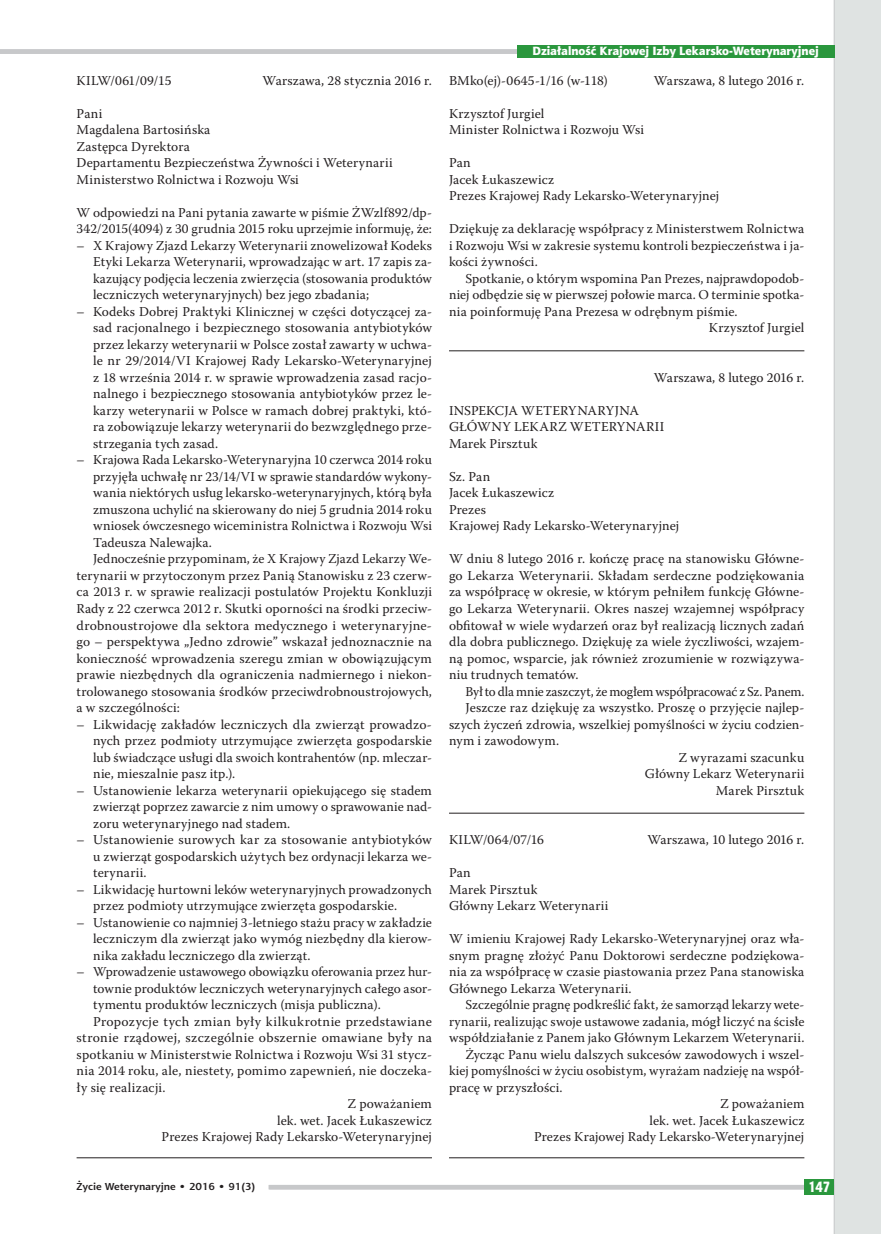
<style>
.page{position:relative;width:881px;height:1234px;background:#fff}
.page>*{position:absolute;margin:0;border:0;box-sizing:border-box;transform-origin:0 0}
.t1{font:15px "Aerton Cnd EFN Black";color:#fff}
.t2{font:13.5px/16.5px "Warnock Pro";letter-spacing:.01em;color:#231f20;text-align:justify}
.t3{font:13.5px "Warnock Pro";letter-spacing:-.01em;color:#231f20}
.t4{font:12px "Aerton EFN Black";color:#fff}
.t5{font:700 10.2px "Aerton EFN";color:#231f20;scale:1.11 1}
</style>
<div class="page">
<div style="left:833px;top:0;width:47px;height:1233px;background:#dfe3e2"></div>
<hr style="left:77px;top:1157px;width:355px;height:1px;background:#231f20">
<hr style="left:449px;top:350px;width:355px;height:1px;background:#231f20">
<hr style="left:449px;top:812px;width:355px;height:1px;background:#231f20">
<hr style="left:449px;top:1157px;width:355px;height:1px;background:#231f20">
<hr style="left:833px;top:0;width:1px;height:1233px;background:#c7c8ca">
<div style="left:269px;top:1184px;width:564px;height:5px;background:#c7c8ca"></div>
<div style="left:804px;top:1178px;width:29px;height:15px;background:#2a973d"></div>
<div style="left:0;top:49px;width:833px;height:5px;background:#c7c8ca"></div>
<div style="left:517px;top:45px;width:316px;height:13px;background:#2a973d"></div>
<p class="t2" style="left:77px;top:72px;width:96px">KILW/061/09/15</p>
<p class="t2" style="left:262px;top:72px;width:171px">Warszawa, 28 stycznia 2016 r.</p>
<p class="t2" style="left:77px;top:105px;width:317px;text-align:left">Pani<br>Magdalena Bartosińska<br>Zastępca Dyrektora<br>Departamentu Bezpieczeństwa Żywności i Weterynarii<br>Ministerstwo Rolnictwa i Rozwoju Wsi</p>
<p class="t2" style="left:77px;top:204px;width:357px">W odpowiedzi na Pani pytania zawarte w piśmie ŻWzlf892/dp-<br>342/2015(4094) z 30 grudnia 2015 roku uprzejmie informuję, że:</p>
<p class="t2" style="left:93px;top:237px;width:340px;text-indent:-16px">– X Krajowy Zjazd Lekarzy Weterynarii znowelizował Kodeks Etyki Lekarza Weterynarii, wprowadzając w art. 17 zapis za&shy;kazujący podjęcia leczenia zwierzęcia (stosowania produktów leczniczych weterynaryjnych) bez jego zbadania;</p>
<p class="t2" style="left:93px;top:303px;width:340px;text-indent:-16px">– Kodeks Dobrej Praktyki Klinicznej w części dotyczącej za&shy;sad racjonalnego i bezpiecznego stosowania antybiotyków przez lekarzy weterynarii w Polsce został zawarty w uchwa&shy;le nr 29/2014/VI Krajowej Rady Lekarsko-Weterynaryjnej z 18 września 2014 r. w sprawie wprowadzenia zasad racjo&shy;nalnego i bezpiecznego stosowania antybiotyków przez le&shy;karzy weterynarii w Polsce w ramach dobrej praktyki, któ&shy;ra zobowiązuje lekarzy weterynarii do bezwzględnego prze&shy;strzegania tych zasad.</p>
<p class="t2" style="left:77px;top:451px;width:357px">– Krajowa Rada Lekarsko-Weterynaryjna 10 czerwca 2014 roku</p>
<p class="t2" style="left:93px;top:468px;width:340px">przyjęła uchwałę nr 23/14/VI w sprawie standardów wykony-</p>
<p class="t2" style="left:93px;top:484px;width:340px">wania niektórych usług lekarsko-weterynaryjnych, którą była</p>
<p class="t2" style="left:93px;top:501px;width:340px">zmuszona uchylić na skierowany do niej 5 grudnia 2014 roku</p>
<p class="t2" style="left:93px;top:517px;width:340px">wniosek ówczesnego wiceministra Rolnictwa i Rozwoju Wsi</p>
<p class="t2" style="left:93px;top:534px;width:120px">Tadeusza Nalewajka.</p>
<p class="t2" style="left:93px;top:550px;width:340px">Jednocześnie przypominam, że X Krajowy Zjazd Lekarzy We-</p>
<p class="t2" style="left:77px;top:567px;width:357px">terynarii w przytoczonym przez Panią Stanowisku z 23 czerw-</p>
<p class="t2" style="left:77px;top:583px;width:357px">ca 2013 r. w sprawie realizacji postulatów Projektu Konkluzji</p>
<p class="t2" style="left:77px;top:600px;width:357px">Rady z 22 czerwca 2012 r. Skutki oporności na środki przeciw-</p>
<p class="t2" style="left:77px;top:616px;width:357px">drobnoustrojowe dla sektora medycznego i weterynaryjne-</p>
<p class="t2" style="left:77px;top:633px;width:357px">go – perspektywa „Jedno zdrowie” wskazał jednoznacznie na</p>
<p class="t2" style="left:77px;top:649px;width:357px">konieczność wprowadzenia szeregu zmian w obowiązującym</p>
<p class="t2" style="left:77px;top:666px;width:357px">prawie niezbędnych dla ograniczenia nadmiernego i niekon-</p>
<p class="t2" style="left:77px;top:682px;width:357px">trolowanego stosowania środków przeciwdrobnoustrojowych,</p>
<p class="t2" style="left:77px;top:699px;width:105px">a w szczególności:</p>
<p class="t2" style="left:93px;top:715px;width:340px;text-indent:-16px">– Likwidację zakładów leczniczych dla zwierząt prowadzo&shy;nych przez podmioty utrzymujące zwierzęta gospodarskie lub świadczące usługi dla swoich kontrahentów (np. mleczar&shy;nie, mieszalnie pasz itp.).</p>
<p class="t2" style="left:93px;top:781px;width:340px;text-indent:-16px">– Ustanowienie lekarza weterynarii opiekującego się stadem zwierząt poprzez zawarcie z nim umowy o sprawowanie nad&shy;zoru weterynaryjnego nad stadem.</p>
<p class="t2" style="left:93px;top:831px;width:340px;text-indent:-16px">– Ustanowienie surowych kar za stosowanie antybiotyków u zwierząt gospodarskich użytych bez ordynacji lekarza we&shy;terynarii.</p>
<p class="t2" style="left:93px;top:880px;width:340px;text-indent:-16px">– Likwidację hurtowni leków weterynaryjnych prowadzonych przez podmioty utrzymujące zwierzęta gospodarskie.</p>
<p class="t2" style="left:93px;top:913px;width:340px;text-indent:-16px">– Ustanowienie co najmniej 3-letniego stażu pracy w zakładzie leczniczym dla zwierząt jako wymóg niezbędny dla kierow&shy;nika zakładu leczniczego dla zwierząt.</p>
<p class="t2" style="left:77px;top:963px;width:357px">– Wprowadzenie ustawowego obowiązku oferowania przez hur-</p>
<p class="t2" style="left:93px;top:979px;width:340px">townie produktów leczniczych weterynaryjnych całego asor-</p>
<p class="t2" style="left:93px;top:996px;width:289px">tymentu produktów leczniczych (misja publiczna).</p>
<p class="t2" style="left:93px;top:1012px;width:340px">Propozycje tych zmian były kilkukrotnie przedstawiane</p>
<p class="t2" style="left:77px;top:1029px;width:357px">stronie rządowej, szczególnie obszernie omawiane były na</p>
<p class="t2" style="left:77px;top:1045px;width:357px">spotkaniu w Ministerstwie Rolnictwa i Rozwoju Wsi 31 stycz-</p>
<p class="t2" style="left:77px;top:1062px;width:357px">nia 2014 roku, ale, niestety, pomimo zapewnień, nie doczeka-</p>
<p class="t2" style="left:77px;top:1078px;width:90px">ły się realizacji.</p>
<p class="t2" style="left:347px;top:1095px;width:86px">Z poważaniem</p>
<p class="t2" style="left:277px;top:1111px;width:156px">lek. wet. Jacek Łukaszewicz</p>
<p class="t2" style="left:161px;top:1128px;width:272px">Prezes Krajowej Rady Lekarsko-Weterynaryjnej</p>
<p class="t4" style="left:752px;top:43px;width:67px">Miscellanea</p>
<p class="t4" style="left:532px;top:43px;width:288px">Działalność Krajowej Izby Lekarsko-Weterynaryjnej</p>
<p class="t2" style="left:449px;top:72px;width:160px">BMko(ej)-0645-1/16 (w-118)</p>
<p class="t2" style="left:653px;top:72px;width:152px">Warszawa, 8 lutego 2016 r.</p>
<p class="t2" style="left:449px;top:105px;width:197px">Krzysztof Jurgiel<br>Minister Rolnictwa i Rozwoju Wsi</p>
<p class="t2" style="left:449px;top:154px;width:272px;text-align:left">Pan<br>Jacek Łukaszewicz<br>Prezes Krajowej Rady Lekarsko-Weterynaryjnej</p>
<p class="t2" style="left:449px;top:220px;width:357px">Dziękuję za deklarację współpracy z Ministerstwem Rolnictwa i Rozwoju Wsi w zakresie systemu kontroli bezpieczeństwa i ja&shy;kości żywności.</p>
<p class="t2" style="left:465px;top:270px;width:340px">Spotkanie, o którym wspomina Pan Prezes, najprawdopodob-</p>
<p class="t2" style="left:449px;top:286px;width:357px">niej odbędzie się w pierwszej połowie marca. O terminie spotka-</p>
<p class="t2" style="left:449px;top:303px;width:290px">nia poinformuję Pana Prezesa w odrębnym piśmie.</p>
<p class="t2" style="left:708px;top:319px;width:97px">Krzysztof Jurgiel</p>
<p class="t2" style="left:653px;top:369px;width:152px">Warszawa, 8 lutego 2016 r.</p>
<p class="t2" style="left:449px;top:402px;width:217px;text-align:left">INSPEKCJA WETERYNARYJNA<br>GŁÓWNY LEKARZ WETERYNARII<br>Marek Pirsztuk</p>
<p class="t2" style="left:449px;top:468px;width:232px;text-align:left">Sz. Pan<br>Jacek Łukaszewicz<br>Prezes<br>Krajowej Rady Lekarsko-Weterynaryjnej</p>
<p class="t2" style="left:449px;top:550px;width:357px">W dniu 8 lutego 2016 r. kończę pracę na stanowisku Główne&shy;go Lekarza Weterynarii. Składam serdeczne podziękowania za współpracę w okresie, w którym pełniłem funkcję Główne&shy;go Lekarza Weterynarii. Okres naszej wzajemnej współpracy obfitował w wiele wydarzeń oraz był realizacją licznych zadań dla dobra publicznego. Dziękuję za wiele życzliwości, wzajem&shy;ną pomoc, wsparcie, jak również zrozumienie w rozwiązywa&shy;niu trudnych tematów.</p>
<p class="t3" style="left:465px;top:682px;width:340px">Był to dla mnie zaszczyt, że mogłem współpracować z Sz. Panem.</p>
<p class="t2" style="left:465px;top:699px;width:340px">Jeszcze raz dziękuję za wszystko. Proszę o przyjęcie najlep-</p>
<p class="t2" style="left:449px;top:715px;width:357px">szych życzeń zdrowia, wszelkiej pomyślności w życiu codzien-</p>
<p class="t2" style="left:449px;top:732px;width:112px">nym i zawodowym.</p>
<p class="t2" style="left:678px;top:748px;width:127px">Z wyrazami szacunku</p>
<p class="t2" style="left:644px;top:765px;width:161px">Główny Lekarz Weterynarii</p>
<p class="t2" style="left:715px;top:781px;width:90px">Marek Pirsztuk</p>
<p class="t2" style="left:449px;top:831px;width:96px">KILW/064/07/16</p>
<p class="t2" style="left:647px;top:831px;width:158px">Warszawa, 10 lutego 2016 r.</p>
<p class="t2" style="left:449px;top:864px;width:161px;text-align:left">Pan<br>Marek Pirsztuk<br>Główny Lekarz Weterynarii</p>
<p class="t2" style="left:449px;top:930px;width:357px">W imieniu Krajowej Rady Lekarsko-Weterynaryjnej oraz wła&shy;snym pragnę złożyć Panu Doktorowi serdeczne podziękowa&shy;nia za współpracę w czasie piastowania przez Pana stanowiska Głównego Lekarza Weterynarii.</p>
<p class="t2" style="left:465px;top:996px;width:340px">Szczególnie pragnę podkreślić fakt, że samorząd lekarzy wete-</p>
<p class="t2" style="left:449px;top:1012px;width:357px">rynarii, realizując swoje ustawowe zadania, mógł liczyć na ścisłe</p>
<p class="t2" style="left:449px;top:1029px;width:357px">współdziałanie z Panem jako Głównym Lekarzem Weterynarii.</p>
<p class="t2" style="left:465px;top:1045px;width:340px">Życząc Panu wielu dalszych sukcesów zawodowych i wszel-</p>
<p class="t2" style="left:449px;top:1062px;width:357px">kiej pomyślności w życiu osobistym, wyrażam nadzieję na współ-</p>
<p class="t2" style="left:449px;top:1078px;width:115px">pracę w przyszłości.</p>
<p class="t2" style="left:719px;top:1095px;width:86px">Z poważaniem</p>
<p class="t2" style="left:649px;top:1111px;width:156px">lek. wet. Jacek Łukaszewicz</p>
<p class="t2" style="left:533px;top:1128px;width:272px">Prezes Krajowej Rady Lekarsko-Weterynaryjnej</p>
<p class="t5" style="left:77px;top:1180px;width:162px">Życie Weterynaryjne • 2016 • 91(3)</p>
<p class="t1" style="left:808px;top:1177px;width:23px">147</p>
</div>
